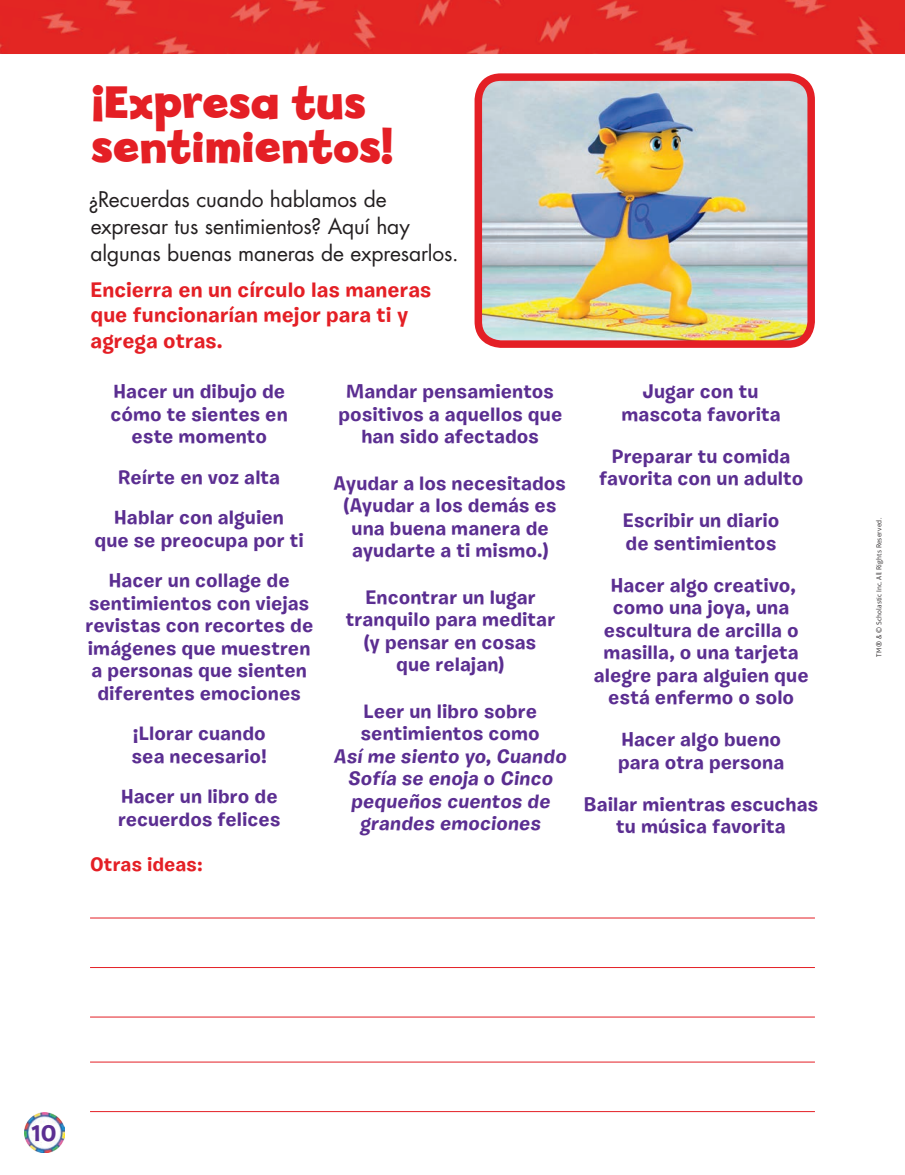
<style>
.page{position:relative;width:905px;height:1175px;background:#fff}
.page>*{position:absolute;margin:0;border:0;box-sizing:border-box;transform-origin:0 0}
.A_Head{font:700 45px/43.5px "Billy";color:#e41f25}
.t1{font:700 24px "Burbank Small";color:#5b2e91}
.Normal_Kid{font:21px/27px "Futura Std";letter-spacing:-.01em;color:#231f20}
.Normal_Kid-2{font:700 21px/25.5px "Burbank Small";color:#e41f25}
.List{font:700 19.5px/22.5px "Burbank Small";letter-spacing:.005em;color:#5b2e91;text-align:center}
.List-2{font:700 19.5px "Burbank Small";letter-spacing:.005em;color:#e41f25}
.t2{font:300 7.35px "Aptifer Sans LT Pro";letter-spacing:.02em;color:#231f20}
</style>
<div class="page">
<img style="left:0;top:0;width:904px;height:54px">
<hr style="left:90px;top:917px;width:724px;height:1px;background:#e41f25">
<hr style="left:90px;top:967px;width:724px;height:1px;background:#e41f25">
<hr style="left:90px;top:1016px;width:724px;height:1px;background:#e41f25">
<hr style="left:90px;top:1061px;width:724px;height:1px;background:#e41f25">
<hr style="left:90px;top:1111px;width:724px;height:1px;background:#e41f25">
<img style="left:483px;top:82px;width:323px;height:257px">
<div style="left:474px;top:73px;width:341px;height:275px;border:8px solid #e41f25;border-radius:23px"></div>
<img style="left:25px;top:1112px;width:39px;height:40px">
<p class="A_Head" style="left:91px;top:81px;width:303px">¡Expresa tus sentimientos!</p>
<p class="Normal_Kid" style="left:88px;top:186px;width:371px">¿Recuerdas cuando hablamos de expresar tus sentimientos? Aquí hay algunas buenas maneras de expresarlos.</p>
<p class="Normal_Kid-2" style="left:90px;top:277px;width:342px">Encierra en un círculo las maneras que funcionarían mejor para ti y agrega otras.</p>
<p class="List" style="left:110px;top:380px;width:179px">Hacer un dibujo de cómo te sientes en este momento</p>
<p class="List" style="left:118px;top:466px;width:163px">Reírte en voz alta</p>
<p class="List" style="left:94px;top:506px;width:211px">Hablar con alguien<br>que se preocupa por ti</p>
<p class="List" style="left:85px;top:569px;width:229px">Hacer un collage de sentimientos con viejas revistas con recortes de imágenes que muestren a personas que sienten diferentes emociones</p>
<p class="List" style="left:132px;top:722px;width:137px;text-align:left">¡Llorar cuando sea necesario!</p>
<p class="List" style="left:118px;top:785px;width:164px;text-align:left">Hacer un libro de recuerdos felices</p>
<p class="List-2" style="left:90px;top:852px;width:114px">Otras ideas:</p>
<p class="List" style="left:338px;top:380px;width:225px">Mandar pensamientos positivos a aquellos que han sido afectados</p>
<p class="List" style="left:333px;top:472px;width:234px">Ayudar a los necesitados (Ayudar a los demás es una buena manera de ayudarte a ti mismo.)</p>
<p class="List" style="left:346px;top:586px;width:211px">Encontrar un lugar tranquilo para meditar (y pensar en cosas que relajan)</p>
<p class="List" style="left:333px;top:700px;width:237px">Leer un libro sobre sentimientos como<br>Así me siento yo, Cuando<br>Sofía se enoja o Cinco pequeños cuentos de grandes emociones</p>
<p class="List" style="left:621px;top:380px;width:161px">Jugar con tu mascota favorita</p>
<p class="List" style="left:599px;top:445px;width:206px">Preparar tu comida favorita con un adulto</p>
<p class="List" style="left:623px;top:509px;width:158px;text-align:left">Escribir un diario de sentimientos</p>
<p class="List" style="left:594px;top:574px;width:216px">Hacer algo creativo, como una joya, una escultura de arcilla o masilla, o una tarjeta alegre para alguien que está enfermo o solo</p>
<p class="List" style="left:618px;top:728px;width:168px;text-align:left">Hacer algo bueno para otra persona</p>
<p class="List" style="left:584px;top:793px;width:236px">Bailar mientras escuchas tu música favorita</p>
<p class="t2" style="left:874px;top:657px;width:141px;rotate:-90deg">TM ® &amp; © Scholastic Inc. All Rights Reserved.</p>
<p class="t1" style="left:31px;top:1117px;width:27px">10</p>
</div>
